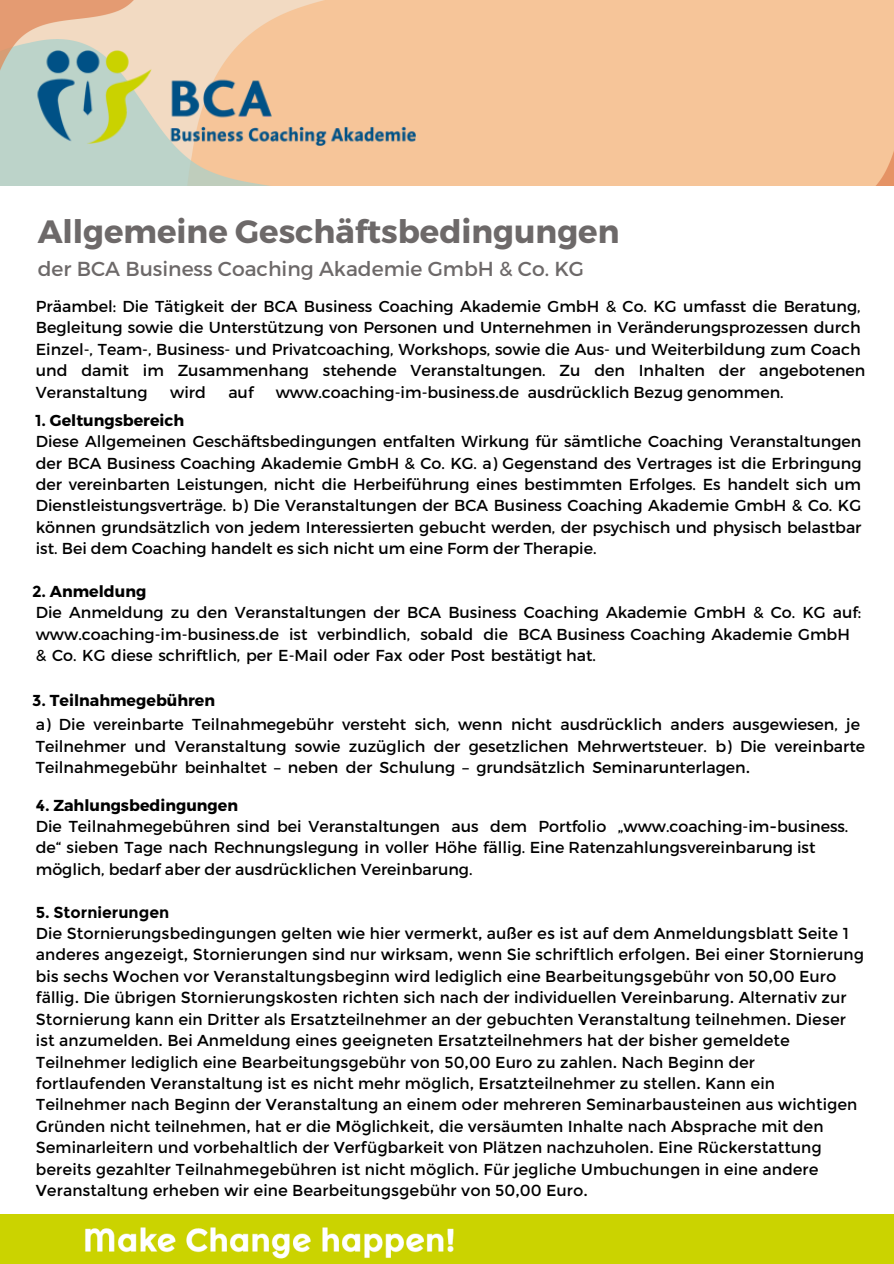
<style>
.page{position:relative;width:894px;height:1264px;background:#fff}
.page>*{position:absolute;margin:0;border:0;box-sizing:border-box;transform-origin:0 0}
.t1{font:700 32.25px "Montserrat";color:#6d6969}
.t2{font:20.25px "Montserrat";color:#6d6969}
.t3{font:15.9px/21.5px "Montserrat";color:#000}
.t4{font:700 15.9px "Montserrat";color:#000}
.s1{font-weight:700}
</style>
<div class="page">
<img style="left:0;top:0;width:893px;height:186px">
<img style="left:38px;top:50px;width:377px;height:95px">
<img style="left:0;top:1214px;width:893px;height:49px">
<p class="t1" style="left:38px;top:211px;width:583px">Allgemeine Geschäftsbedingungen</p>
<p class="t2" style="left:38px;top:256px;width:547px">der BCA Business Coaching Akademie GmbH &amp; Co. KG</p>
<p class="t3" style="left:36px;top:295px;width:830px">Präambel: Die Tätigkeit der BCA Business Coaching Akademie GmbH &amp; Co. KG umfasst die Beratung, Begleitung sowie die Unterstützung von Personen und Unternehmen in Veränderungsprozessen durch Einzel-, Team-, Business- und Privatcoaching, Workshops, sowie die Aus- und Weiterbildung zum Coach und damit im Zusammenhang stehende Veranstaltungen. Zu den Inhalten der angebotenen Veranstaltung</p>
<p class="t3" style="left:170px;top:380px;width:37px">wird</p>
<p class="t3" style="left:228px;top:380px;width:27px">auf</p>
<p class="t3" style="left:276px;top:380px;width:509px">www.coaching-im-business.de ausdrücklich Bezug genommen.</p>
<p class="t3" style="left:35px;top:408px;width:827px"><span class="s1">1. Geltungsbereich<br></span>Diese Allgemeinen Geschäftsbedingungen entfalten Wirkung für sämtliche Coaching Veranstaltungen der BCA Business Coaching Akademie GmbH &amp; Co. KG. a) Gegenstand des Vertrages ist die Erbringung der vereinbarten Leistungen, nicht die Herbeiführung eines bestimmten Erfolges. Es handelt sich um Dienstleistungsverträge. b) Die Veranstaltungen der BCA Business Coaching Akademie GmbH &amp; Co. KG können grundsätzlich von jedem Interessierten gebucht werden, der psychisch und physisch belastbar ist. Bei dem Coaching handelt es sich nicht um eine Form der Therapie.</p>
<p class="t3" style="left:32px;top:579px;width:830px"><span class="s1">2. Anmeldung<br></span>Die Anmeldung zu den Veranstaltungen der BCA Business Coaching Akademie GmbH &amp; Co. KG auf: www.coaching-im-business.de ist verbindlich, sobald die BCA Business Coaching Akademie GmbH<br>&amp; Co. KG diese schriftlich, per E-Mail oder Fax oder Post bestätigt hat.</p>
<p class="t4" style="left:32px;top:691px;width:184px">3. Teilnahmegebühren</p>
<p class="t3" style="left:36px;top:713px;width:830px">a) Die vereinbarte Teilnahmegebühr versteht sich, wenn nicht ausdrücklich anders ausgewiesen, je<br>Teilnehmer und Veranstaltung sowie zuzüglich der gesetzlichen Mehrwertsteuer. b) Die vereinbarte<br>Teilnahmegebühr beinhaltet – neben der Schulung – grundsätzlich Seminarunterlagen.</p>
<p class="t3" style="left:36px;top:793px;width:813px"><span class="s1">4. Zahlungsbedingungen<br></span>Die Teilnahmegebühren sind bei Veranstaltungen aus dem Portfolio „www.coaching-im-business. de“ sieben Tage nach Rechnungslegung in voller Höhe fällig. Eine Ratenzahlungsvereinbarung ist möglich, bedarf aber der ausdrücklichen Vereinbarung.</p>
<p class="t3" style="left:36px;top:901px;width:829px"><span class="s1">5. Stornierungen<br></span>Die Stornierungsbedingungen gelten wie hier vermerkt, außer es ist auf dem Anmeldungsblatt Seite 1 anderes angezeigt, Stornierungen sind nur wirksam, wenn Sie schriftlich erfolgen. Bei einer Stornierung bis sechs Wochen vor Veranstaltungsbeginn wird lediglich eine Bearbeitungsgebühr von 50,00 Euro fällig. Die übrigen Stornierungskosten richten sich nach der individuellen Vereinbarung. Alternativ zur Stornierung kann ein Dritter als Ersatzteilnehmer an der gebuchten Veranstaltung teilnehmen. Dieser ist anzumelden. Bei Anmeldung eines geeigneten Ersatzteilnehmers hat der bisher gemeldete Teilnehmer lediglich eine Bearbeitungsgebühr von 50,00 Euro zu zahlen. Nach Beginn der fortlaufenden Veranstaltung ist es nicht mehr möglich, Ersatzteilnehmer zu stellen. Kann ein Teilnehmer nach Beginn der Veranstaltung an einem oder mehreren Seminarbausteinen aus wichtigen Gründen nicht teilnehmen, hat er die Möglichkeit, die versäumten Inhalte nach Absprache mit den Seminarleitern und vorbehaltlich der Verfügbarkeit von Plätzen nachzuholen. Eine Rückerstattung bereits gezahlter Teilnahmegebühren ist nicht möglich. Für jegliche Umbuchungen in eine andere Veranstaltung erheben wir eine Bearbeitungsgebühr von 50,00 Euro.</p>
</div>
